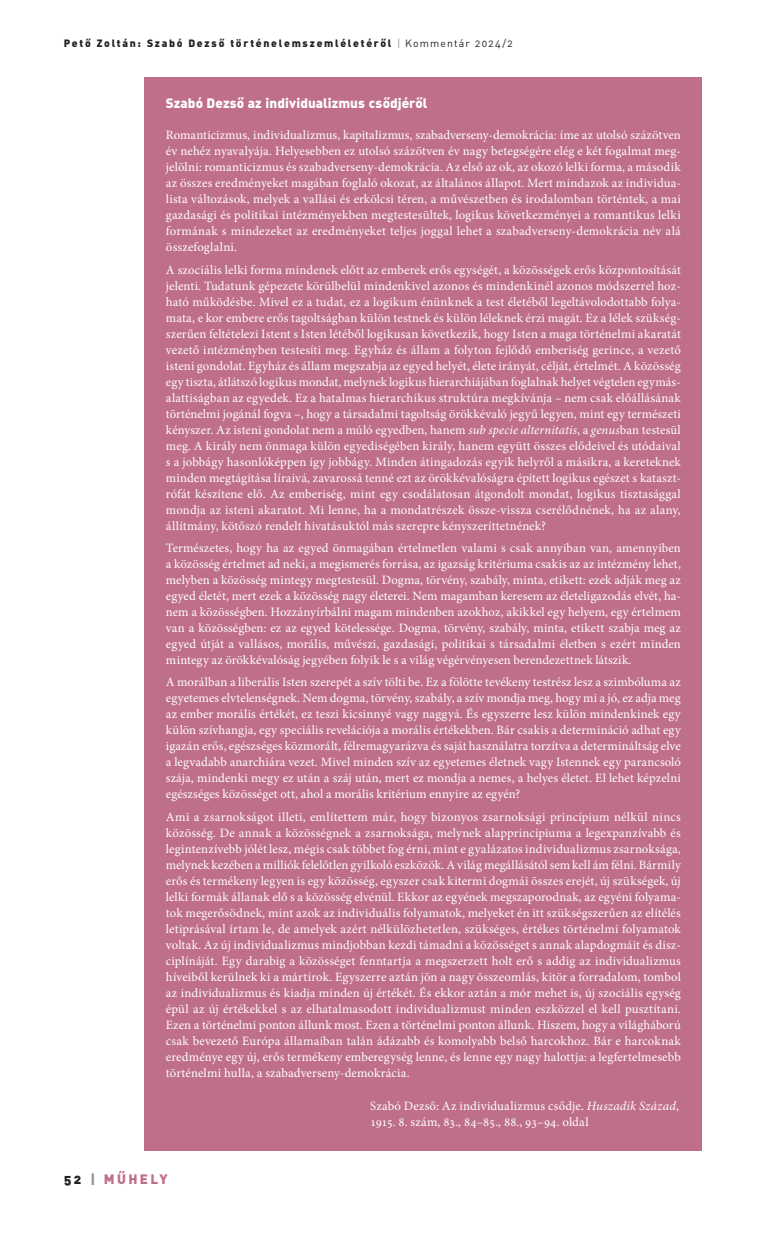
<style>
.page{position:relative;width:766px;height:1234px;background:#fff}
.page>*{position:absolute;margin:0;border:0;box-sizing:border-box;transform-origin:0 0}
._2000_-_keretes_cím{font:13.5px "DIN Alt Blk PFL";letter-spacing:.015em;color:#fff}
.t1{font:13.5px "DIN Alt Blk PFL";letter-spacing:.2em;color:#bf6f88}
._2001_--_keretes_kenyér{font:12.75px/16px "Minion Pro";letter-spacing:.01em;color:#fff;text-align:justify}
.t2{font:10.5px "DIN Alt Blk PFL";letter-spacing:.175em;color:#231f20}
.s1{font-family:"DIN Alt PFL";color:#939598}
.s2{font-family:"DIN Alt PFL"}
.s3{font-style:italic}
.s4{color:#231f20}
.s5{color:#939598}
</style>
<div class="page">
<div style="left:145px;top:77px;width:557px;height:1073px;background:#bf6f88"></div>
<p class="t2" style="left:64px;top:36px;width:450px">Pető Zoltán: Szabó Dezső történelemszemléletéről <span class="s1">|</span> <span class="s2">Kommentár 2024/2</span></p>
<p class="_2000_-_keretes_cím" style="left:166px;top:94px;width:263px">Szabó Dezső az individualizmus csődjéről</p>
<p class="_2001_--_keretes_kenyér" style="left:166px;top:127px;width:516px">Romanticizmus, individualizmus, kapitalizmus, szabadverseny-demokrácia: íme az utolsó százötven év nehéz nyavalyája. Helyesebben ez utolsó százötven év nagy betegségére elég e két fogalmat meg&shy;jelölni: romanticizmus és szabadverseny-demokrácia. Az első az ok, az okozó lelki forma, a második az összes eredményeket magában foglaló okozat, az általános állapot. Mert mindazok az individua&shy;lista változások, melyek a vallási és erkölcsi téren, a művészetben és irodalomban történtek, a mai gazdasági és politikai intézményekben megtestesültek, logikus következményei a romantikus lelki formának s mindezeket az eredményeket teljes joggal lehet a szabadverseny-demokrácia név alá összefoglalni.</p>
<p class="_2001_--_keretes_kenyér" style="left:166px;top:261px;width:516px">A szociális lelki forma mindenek előtt az emberek erős egységét, a közösségek erős központosítását jelenti. Tudatunk gépezete körülbelül mindenkivel azonos és mindenkinél azonos módszerrel hoz&shy;ható működésbe. Mivel ez a tudat, ez a logikum énünknek a test életéből legeltávolodottabb folya&shy;mata, e kor embere erős tagoltságban külön testnek és külön léleknek érzi magát. Ez a lélek szükség&shy;szerűen feltételezi Istent s Isten létéből logikusan következik, hogy Isten a maga történelmi akaratát vezető intézményben testesíti meg. Egyház és állam a folyton fejlődő emberiség gerince, a vezető isteni gondolat. Egyház és állam megszabja az egyed helyét, élete irányát, célját, értelmét. A közösség egy tiszta, átlátszó logikus mondat, melynek logikus hierarchiájában foglalnak helyet végtelen egymás&shy;alattiságban az egyedek. Ez a hatalmas hierarchikus struktúra megkívánja – nem csak előállásának történelmi jogánál fogva –, hogy a társadalmi tagoltság örökkévaló jegyű legyen, mint egy természeti kényszer. Az isteni gondolat nem a múló egyedben, hanem <span class="s3">sub specie alternitatis</span>, a <span class="s3">genus</span>ban testesül meg. A király nem önmaga külön egyediségében király, hanem együtt összes elődeivel és utódaival s a jobbágy hasonlóképpen így jobbágy. Minden átingadozás egyik helyről a másikra, a kereteknek minden megtágítása líraivá, zavarossá tenné ezt az örökkévalóságra épített logikus egészet s kataszt&shy;rófát készítene elő. Az emberiség, mint egy csodálatosan átgondolt mondat, logikus tisztasággal mondja az isteni akaratot. Mi lenne, ha a mondatrészek össze-vissza cserélődnének, ha az alany, állítmány, kötőszó rendelt hivatásuktól más szerepre kényszeríttetnének?</p>
<p class="_2001_--_keretes_kenyér" style="left:166px;top:539px;width:516px">Természetes, hogy ha az egyed önmagában értelmetlen valami s csak annyiban van, amennyiben a közösség értelmet ad neki, a megismerés forrása, az igazság kritériuma csakis az az intézmény lehet, melyben a közösség mintegy megtestesül. Dogma, törvény, szabály, minta, etikett: ezek adják meg az egyed életét, mert ezek a közösség nagy életerei. Nem magamban keresem az életeligazodás elvét, ha&shy;nem a közösségben. Hozzányírbálni magam mindenben azokhoz, akikkel egy helyem, egy értelmem van a közösségben: ez az egyed kötelessége. Dogma, törvény, szabály, minta, etikett szabja meg az egyed útját a vallásos, morális, művészi, gazdasági, politikai s társadalmi életben s ezért minden mintegy az örökkévalóság jegyében folyik le s a világ végérvényesen berendezettnek látszik.</p>
<p class="_2001_--_keretes_kenyér" style="left:166px;top:674px;width:516px">A morálban a liberális Isten szerepét a szív tölti be. Ez a fölötte tevékeny testrész lesz a szimbóluma az egyetemes elvtelenségnek. Nem dogma, törvény, szabály, a szív mondja meg, hogy mi a jó, ez adja meg az ember morális értékét, ez teszi kicsinnyé vagy naggyá. És egyszerre lesz külön mindenkinek egy külön szívhangja, egy speciális revelációja a morális értékekben. Bár csakis a determináció adhat egy igazán erős, egészséges közmorált, félremagyarázva és saját használatra torzítva a determináltság elve a legvadabb anarchiára vezet. Mivel minden szív az egyetemes életnek vagy Istennek egy parancsoló szája, mindenki megy ez után a száj után, mert ez mondja a nemes, a helyes életet. El lehet képzelni egészséges közösséget ott, ahol a morális kritérium ennyire az egyén?</p>
<p class="_2001_--_keretes_kenyér" style="left:166px;top:808px;width:516px">Ami a zsarnokságot illeti, említettem már, hogy bizonyos zsarnoksági princípium nélkül nincs közösség. De annak a közösségnek a zsarnoksága, melynek alapprincípiuma a legexpanzívabb és legintenzívebb jólét lesz, mégis csak többet fog érni, mint e gyalázatos individualizmus zsarnoksága, melynek kezében a milliók felelőtlen gyilkoló eszközök. A világ megállásától sem kell ám félni. Bármily erős és termékeny legyen is egy közösség, egyszer csak kitermi dogmái összes erejét, új szükségek, új lelki formák állanak elő s a közösség elvénül. Ekkor az egyének megszaporodnak, az egyéni folyama&shy;tok megerősödnek, mint azok az individuális folyamatok, melyeket én itt szükségszerűen az elítélés letiprásával írtam le, de amelyek azért nélkülözhetetlen, szükséges, értékes történelmi folyamatok voltak. Az új individualizmus mindjobban kezdi támadni a közösséget s annak alapdogmáit és disz&shy;ciplínáját. Egy darabig a közösséget fenntartja a megszerzett holt erő s addig az individualizmus híveiből kerülnek ki a mártírok. Egyszerre aztán jön a nagy összeomlás, kitör a forradalom, tombol az individualizmus és kiadja minden új értékét. És ekkor aztán a mór mehet is, új szociális egység épül az új értékekkel s az elhatalmasodott individualizmust minden eszközzel el kell pusztítani.<br>Ezen a történelmi ponton állunk most. Ezen a történelmi ponton állunk. Hiszem, hogy a világháború csak bevezető Európa államaiban talán ádázabb és komolyabb belső harcokhoz. Bár e harcoknak eredménye egy új, erős termékeny emberegység lenne, és lenne egy nagy halottja: a legfertelmesebb történelmi hulla, a szabadverseny-demokrácia.</p>
<p class="_2001_--_keretes_kenyér" style="left:370px;top:1097px;width:310px">Szabó Dezső: Az individualizmus csődje. <span class="s3">Huszadik Század</span>,<br>1915. 8. szám, 83., 84–85., 88., 93–94. oldal</p>
<p class="t1" style="left:64px;top:1169px;width:105px"><span class="s4">52</span> <span class="s5">|</span> MŰHELY</p>
</div>
